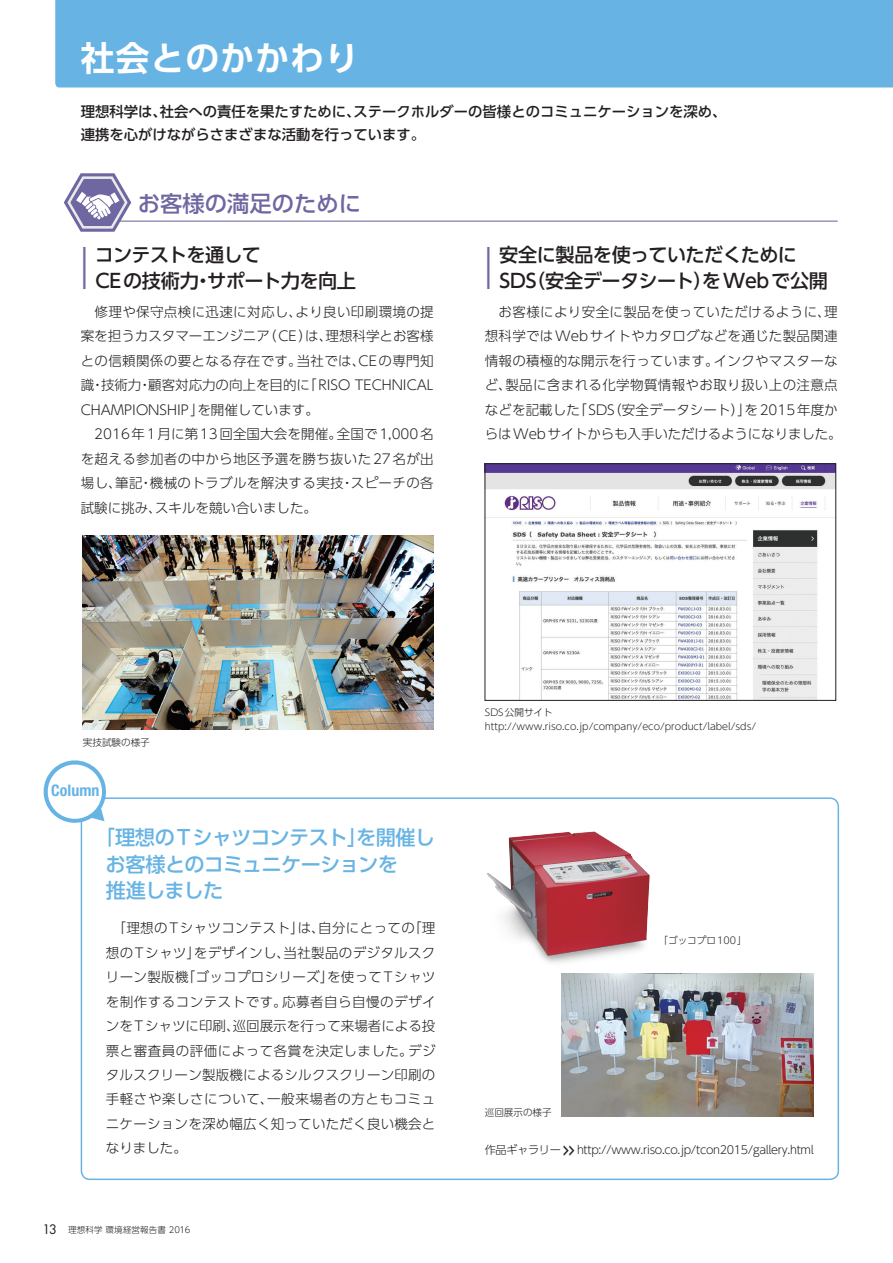
<style>
.page{position:relative;width:893px;height:1263px;background:#fff}
.page>*{position:absolute;margin:0;border:0;box-sizing:border-box;transform-origin:0 0}
.t1{font:500 42.15px "UD Shin Go Pro";color:#6e67a1;scale:.68 1}
.t2{font:700 34.05px "UD Shin Go Pro De";letter-spacing:.025em;color:#fff}
.t3{font:500 22.35px "UD Shin Go Pro";color:#6e67a1}
.t4{font:500 20.25px/26.5px "UD Shin Go Pro";letter-spacing:-.035em;color:#67b4e4}
.t5{font:500 19.2px/25.5px "UD Shin Go Pro";letter-spacing:-.025em;color:#231f20}
.t6{font:700 condensed 15.9px "Helvetica Neue LT Std";letter-spacing:.005em;color:#67b4e4}
.t7{font:500 14.4px/23.4px "UD Shin Go Pro";color:#231f20}
.t8{font:300 13.5px/24.5px "UD Shin Go Pro";letter-spacing:.02em;color:#231f20}
.t9{font:300 11.1px "UD Shin Go Pro";letter-spacing:-.03em;color:#231f20}
.t10{font:300 9.6px/13.8px "UD Shin Go Pro";color:#231f20}
.t11{font:300 8.55px "UD Shin Go Pro";letter-spacing:.015em;color:#231f20}
.s1{font-family:"Futura Std";font-weight:400;font-size:12.75px}
.s2{font-weight:800;font-size:13.35px}
</style>
<div class="page">
<div style="left:55px;top:0;width:838px;height:87px;background:#67b4e4"></div>
<hr style="left:119px;top:221px;width:719px;height:1px;background:#6e67a1">
<img style="left:487px;top:465px;width:347px;height:234px">
<div style="left:485px;top:463px;width:351px;height:238px;border:1px solid #231f20"></div>
<img style="left:83px;top:536px;width:351px;height:194px">
<svg style="left:43px;top:760px;width:66px;height:66px"></svg>
<img style="left:561px;top:974px;width:252px;height:142px">
<img style="left:487px;top:831px;width:174px;height:143px">
<svg style="left:64px;top:173px;width:67px;height:59px"></svg>
<h2 class="t2" style="left:81px;top:31px;width:280px">社会とのかかわり</h2>
<p class="t7" style="left:81px;top:99px;width:647px">理想科学は、社会への責任を果たすために、ステークホルダーの皆様とのコミュニケーションを深め、連携を心がけながらさまざまな活動を行っています。</p>
<h3 class="t3" style="left:138px;top:185px;width:225px">お客様の満足のために</h3>
<h1 class="t1" style="left:70px;top:234px;width:44px">｜</h1>
<h3 class="t5" style="left:95px;top:242px;width:263px">コンテストを通して<br>CEの技術力・サポート力を向上</h3>
<h1 class="t1" style="left:474px;top:234px;width:44px">｜</h1>
<h3 class="t5" style="left:499px;top:242px;width:330px">安全に製品を使っていただくために<br>SDS（安全データシート）をWebで公開</h3>
<p class="t8" style="left:81px;top:299px;width:354px">　修理や保守点検に迅速に対応し、より良い印刷環境の提案を担うカスタマーエンジニア（CE）は、理想科学とお客様との信頼関係の要となる存在です。当社では、CEの専門知識・技術力・顧客対応力の向上を目的に「RISO TECHNICAL<br>CHAMPIONSHIP」を開催しています。<br>　2016年1月に第13回全国大会を開催。全国で1,000名を超える参加者の中から地区予選を勝ち抜いた27名が出場し、筆記・機械のトラブルを解決する実技・スピーチの各試験に挑み、スキルを競い合いました。</p>
<p class="t8" style="left:485px;top:299px;width:358px">　お客様により安全に製品を使っていただけるように、理想科学ではWebサイトやカタログなどを通じた製品関連情報の積極的な開示を行っています。インクやマスターなど、製品に含まれる化学物質情報やお取り扱い上の注意点などを記載した「SDS（安全データシート）」を2015年度からはWebサイトからも入手いただけるようになりました。</p>
<p class="t10" style="left:83px;top:735px;width:68px">実技試験の様子</p>
<p class="t6" style="left:51px;top:781px;width:50px">Column</p>
<h3 class="t4" style="left:106px;top:823px;width:331px;text-indent:-11px">「理想のTシャツコンテスト」を開催しお客様とのコミュニケーションを<br>推進しました</h3>
<p class="t8" style="left:106px;top:915px;width:331px;text-align:justify">　「理想のTシャツコンテスト」は、自分にとっての「理想のTシャツ」をデザインし、当社製品のデジタルスクリーン製版機「ゴッコプロシリーズ」を使ってTシャツを制作するコンテストです。応募者自ら自慢のデザインをTシャツに印刷、巡回展示を行って来場者による投票と審査員の評価によって各賞を決定しました。デジタルスクリーン製版機によるシルクスクリーン印刷の手軽さや楽しさについて、一般来場者の方ともコミュニケーションを深め幅広く知っていただく良い機会となりました。</p>
<p class="t11" style="left:43px;top:1223px;width:149px"><span class="s1">13</span> 理想科学 環境経営報告書 2016</p>
<p class="t10" style="left:485px;top:705px;width:273px">SDS公開サイトhttp://www.riso.co.jp/company/eco/product/label/sds/</p>
<p class="t10" style="left:485px;top:1105px;width:68px">巡回展示の様子</p>
<p class="t10" style="left:659px;top:933px;width:90px">「ゴッコプロ100」</p>
<p class="t9" style="left:485px;top:1140px;width:331px">作品ギャラリー <span class="s2">&gt;&gt;</span> http://www.riso.co.jp/tcon2015/gallery.html</p>
</div>
